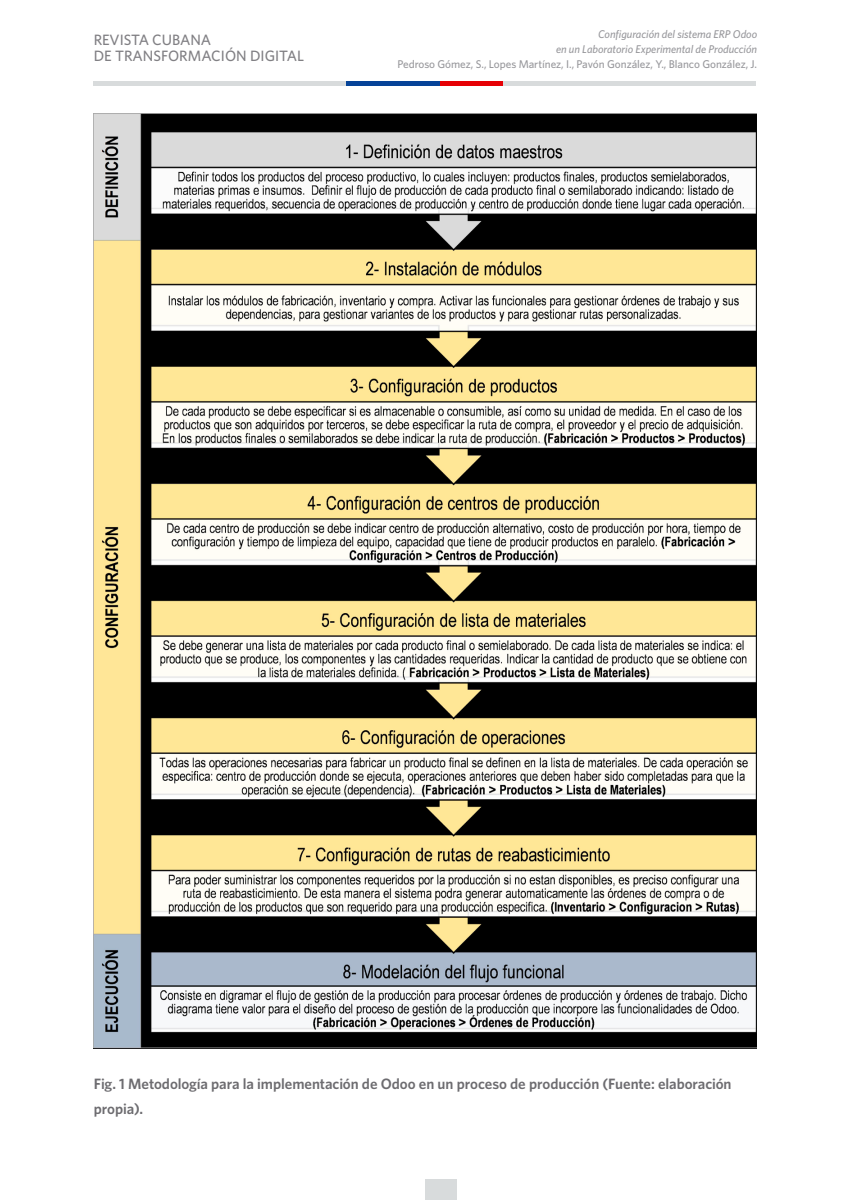
<style>
.page{position:relative;width:850px;height:1200px;background:#fff}
.page>*{position:absolute;margin:0;border:0;box-sizing:border-box;transform-origin:0 0}
.t1{font:600 15px/25px "Whitney";letter-spacing:-.005em;color:#6d6c70}
.t2{font:500 15px/16.2px "Whitney";color:#818084}
.t3{font:italic 500 11.25px/15px "Whitney";letter-spacing:-.005em;color:#98989c;text-align:right}
.t4{font:500 11.25px "Whitney";letter-spacing:-.005em;color:#98989c}
</style>
<div class="page">
<div style="left:94px;top:81px;width:662px;height:5px;background:#d8dbdc"></div>
<div style="left:425px;top:1179px;width:31px;height:21px;background:#d8dbdc"></div>
<div style="left:409px;top:81px;width:32px;height:5px;background:#064398"></div>
<div style="left:378px;top:81px;width:31px;height:5px;background:#064398"></div>
<div style="left:472px;top:81px;width:31px;height:5px;background:#e60005"></div>
<div style="left:347px;top:81px;width:31px;height:5px;background:#064398"></div>
<div style="left:441px;top:81px;width:31px;height:5px;background:#e60005"></div>
<img style="left:94px;top:114px;width:662px;height:934px">
<p class="t2" style="left:94px;top:31px;width:212px">revista cubana<br>de transformación digital</p>
<p class="t3" style="left:556px;top:27px;width:203px">Configuración del sistema erp Odoo<br>en un Laboratorio Experimental de Producción</p>
<p class="t4" style="left:398px;top:58px;width:361px">Pedroso Gómez, S., Lopes Martínez, I ., Pavón González, Y., Blanco González, J.</p>
<p class="t1" style="left:94px;top:1071px;width:639px">Fig. 1 Metodología para la implementación de Odoo en un proceso de producción (Fuente: elaboración propia).</p>
</div>
